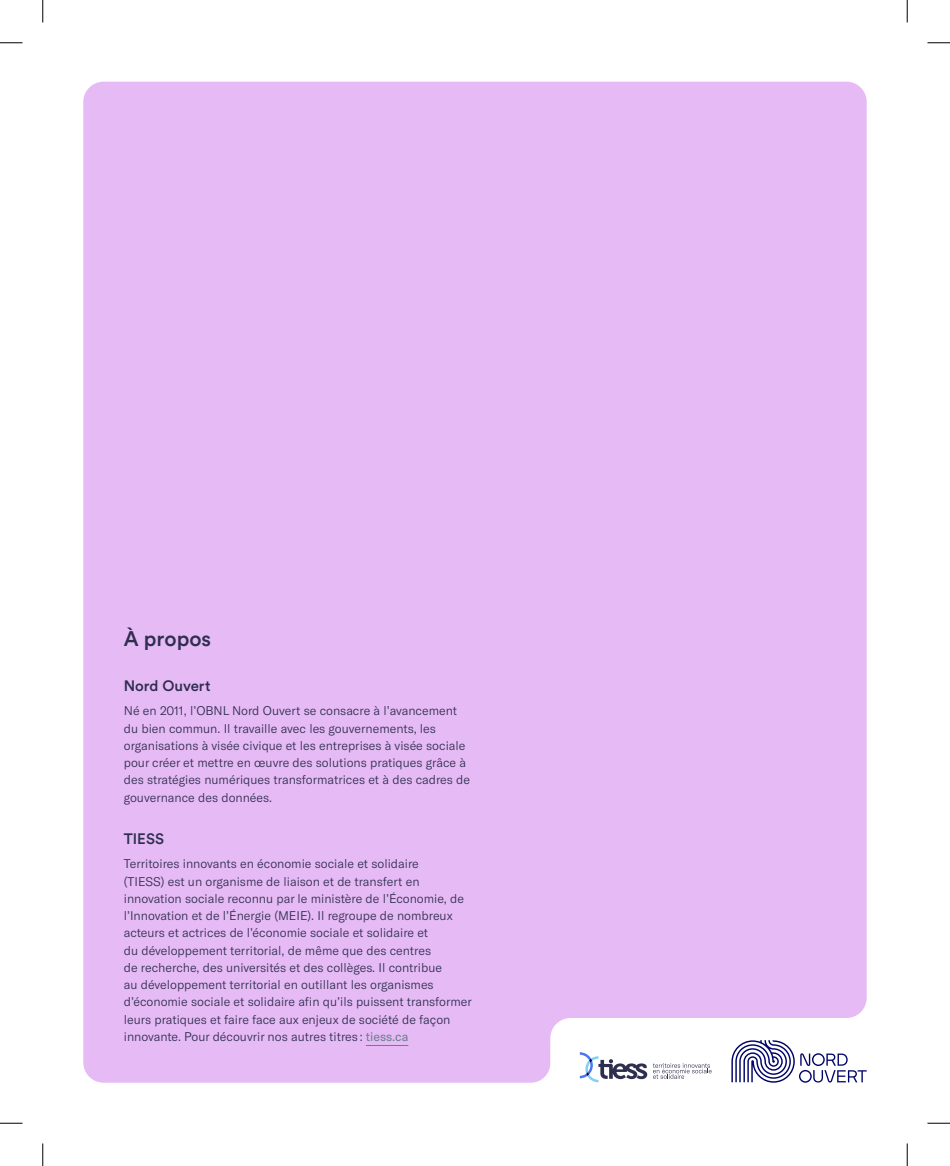
<style>
.page{position:relative;width:950px;height:1166px;background:#fff}
.page>*{position:absolute;margin:0;border:0;box-sizing:border-box;transform-origin:0 0}
.t1{font:500 21px "Circular Std";color:#2e2e4f}
.t2{font:500 15px "Circular Std";color:#2e2e4f}
.t3{font:300 12.3px/17.2px "GT America";color:#2e2e4f}
.s1{font-weight:400;color:#63818a}
</style>
<div class="page">
<div style="left:83px;top:82px;width:783px;height:1000px;background:#e6baf5"></div>
<svg style="left:731px;top:1040px;width:135px;height:42px"></svg>
<svg style="left:653px;top:1063px;width:58px;height:15px"></svg>
<svg style="left:580px;top:1052px;width:67px;height:30px"></svg>
<hr style="left:366px;top:1045px;width:42px;height:1px;background:#63818a">
<svg style="left:0;top:42px;width:22px;height:1px"></svg>
<svg style="left:927px;top:42px;width:23px;height:1px"></svg>
<svg style="left:0;top:1122px;width:22px;height:1px"></svg>
<svg style="left:927px;top:1122px;width:23px;height:1px"></svg>
<svg style="left:42px;top:0;width:1px;height:22px"></svg>
<svg style="left:42px;top:1143px;width:1px;height:23px"></svg>
<svg style="left:906px;top:0;width:1px;height:22px"></svg>
<svg style="left:906px;top:1143px;width:1px;height:23px"></svg>
<h1 class="t1" style="left:124px;top:626px;width:89px">À propos</h1>
<p class="t2" style="left:124px;top:676px;width:88px">Nord Ouvert</p>
<p class="t3" style="left:124px;top:702px;width:348px">Né en 2011, l’OBNL Nord Ouvert se consacre à l’avancement du bien commun. Il travaille avec les gouvernements, les organisations à visée civique et les entreprises à visée sociale pour créer et mettre en œuvre des solutions pratiques grâce à des stratégies numériques transformatrices et à des cadres de gouvernance des données.</p>
<p class="t2" style="left:124px;top:829px;width:42px">TIESS</p>
<p class="t3" style="left:124px;top:855px;width:349px">Territoires innovants en économie sociale et solidaire<br>(TIESS) est un organisme de liaison et de transfert en innovation sociale reconnu par le ministère de l’Économie, de l’Innovation et de l’Énergie (MEIE). Il regroupe de nombreux acteurs et actrices de l’économie sociale et solidaire et<br>du développement territorial, de même que des centres<br>de recherche, des universités et des collèges. Il contribue<br>au développement territorial en outillant les organismes d’économie sociale et solidaire afin qu’ils puissent transformer leurs pratiques et faire face aux enjeux de société de façon innovante. Pour découvrir nos autres titres : <span class="s1">tiess.ca</span></p>
</div>
